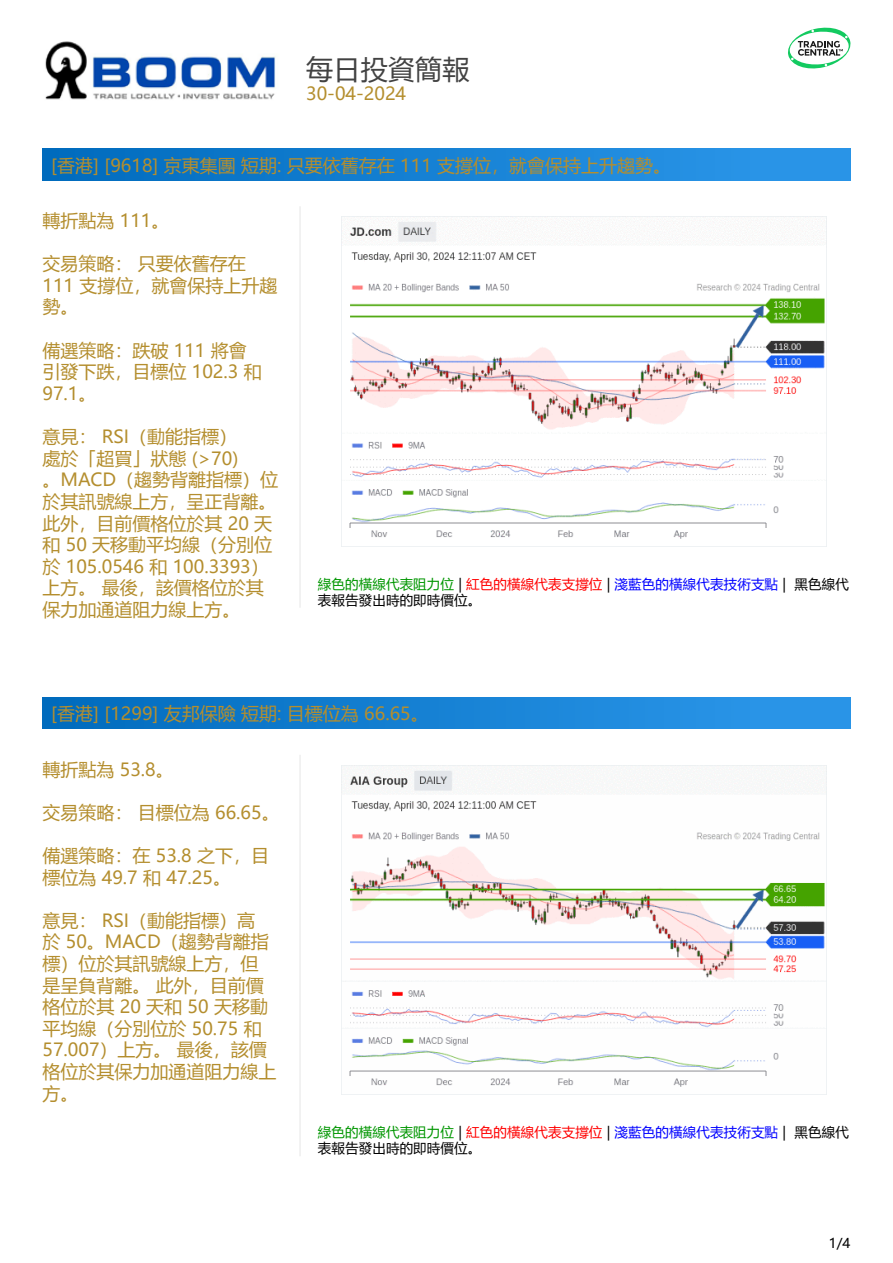
<style>
.page{position:relative;width:893px;height:1263px;background:#fff}
.page>*{position:absolute;margin:0;border:0;box-sizing:border-box;transform-origin:0 0}
.t1{font:27px "Microsoft Ya Hei UI";letter-spacing:.01em;color:#424242}
.t2{font:18px/21.6px "Microsoft Ya Hei UI";color:#b48e2e}
.t3{font:13.5px/16.2px "Microsoft Ya Hei UI";letter-spacing:.01em;color:#000}
.s1{color:#009600}
.s2{color:#f00}
.s3{color:#00f}
</style>
<div class="page">
<svg style="left:788px;top:28px;width:62px;height:40px"></svg>
<hr style="left:300px;top:206px;width:1px;height:402px;background:#e6e6e6">
<hr style="left:300px;top:755px;width:1px;height:401px;background:#e6e6e6">
<img style="left:45px;top:41px;width:231px;height:59px">
<img style="left:341px;top:217px;width:486px;height:329px">
<div style="left:43px;top:149px;width:807px;height:31px;background:linear-gradient(to right,#006bbd,#2d98eb)"></div>
<div style="left:43px;top:697px;width:807px;height:32px;background:linear-gradient(to right,#006bbd,#2d98eb)"></div>
<img style="left:341px;top:765px;width:486px;height:330px">
<h1 class="t1" style="left:306px;top:51px;width:165px">每日投資簡報</h1>
<p class="t2" style="left:306px;top:82px;width:101px">30-04-2024</p>
<p class="t2" style="left:51px;top:154px;width:622px">[香港] [9618] 京東集團 短期: 只要依舊存在 111 支撐位，就會保持上升趨勢。</p>
<p class="t2" style="left:43px;top:209px;width:128px">轉折點為 111。</p>
<p class="t2" style="left:43px;top:252px;width:236px">交易策略： 只要依舊存在<br>111 支撐位，就會保持上升趨勢。</p>
<p class="t2" style="left:43px;top:339px;width:221px">備選策略：跌破 111 將會引發下跌，目標位 102.3 和<br>97.1。</p>
<p class="t2" style="left:43px;top:425px;width:237px">意見： RSI（動能指標）<br>處於「超買」狀態 (&gt;70)。MACD（趨勢背離指標）位於其訊號線上方，呈正背離。此外，目前價格位於其 20 天和 50 天移動平均線（分別位於 105.0546 和 100.3393）上方。 最後，該價格位於其保力加通道阻力線上方。</p>
<p class="t3" style="left:318px;top:575px;width:532px"><span class="s1">綠色的橫線代表阻力位</span> | <span class="s2">紅色的橫線代表支撐位</span> | <span class="s3">淺藍色的橫線代表技術支點</span> | 黑色線代表報告發出時的即時價位。</p>
<p class="t2" style="left:51px;top:702px;width:379px">[香港] [1299] 友邦保險 短期: 目標位為 66.65。</p>
<p class="t2" style="left:43px;top:758px;width:133px">轉折點為 53.8。</p>
<p class="t2" style="left:43px;top:801px;width:239px">交易策略： 目標位為 66.65。</p>
<p class="t2" style="left:43px;top:844px;width:228px">備選策略：在 53.8 之下，目標位為 49.7 和 47.25。</p>
<p class="t2" style="left:43px;top:909px;width:236px">意見： RSI（動能指標）高於 50。MACD（趨勢背離指標）位於其訊號線上方，但是呈負背離。 此外，目前價格位於其 20 天和 50 天移動平均線（分別位於 50.75 和<br>57.007）上方。 最後，該價格位於其保力加通道阻力線上方。</p>
<p class="t3" style="left:318px;top:1124px;width:532px"><span class="s1">綠色的橫線代表阻力位</span> | <span class="s2">紅色的橫線代表支撐位</span> | <span class="s3">淺藍色的橫線代表技術支點</span> | 黑色線代表報告發出時的即時價位。</p>
<p class="t3" style="left:829px;top:1235px;width:23px">1/4</p>
</div>
